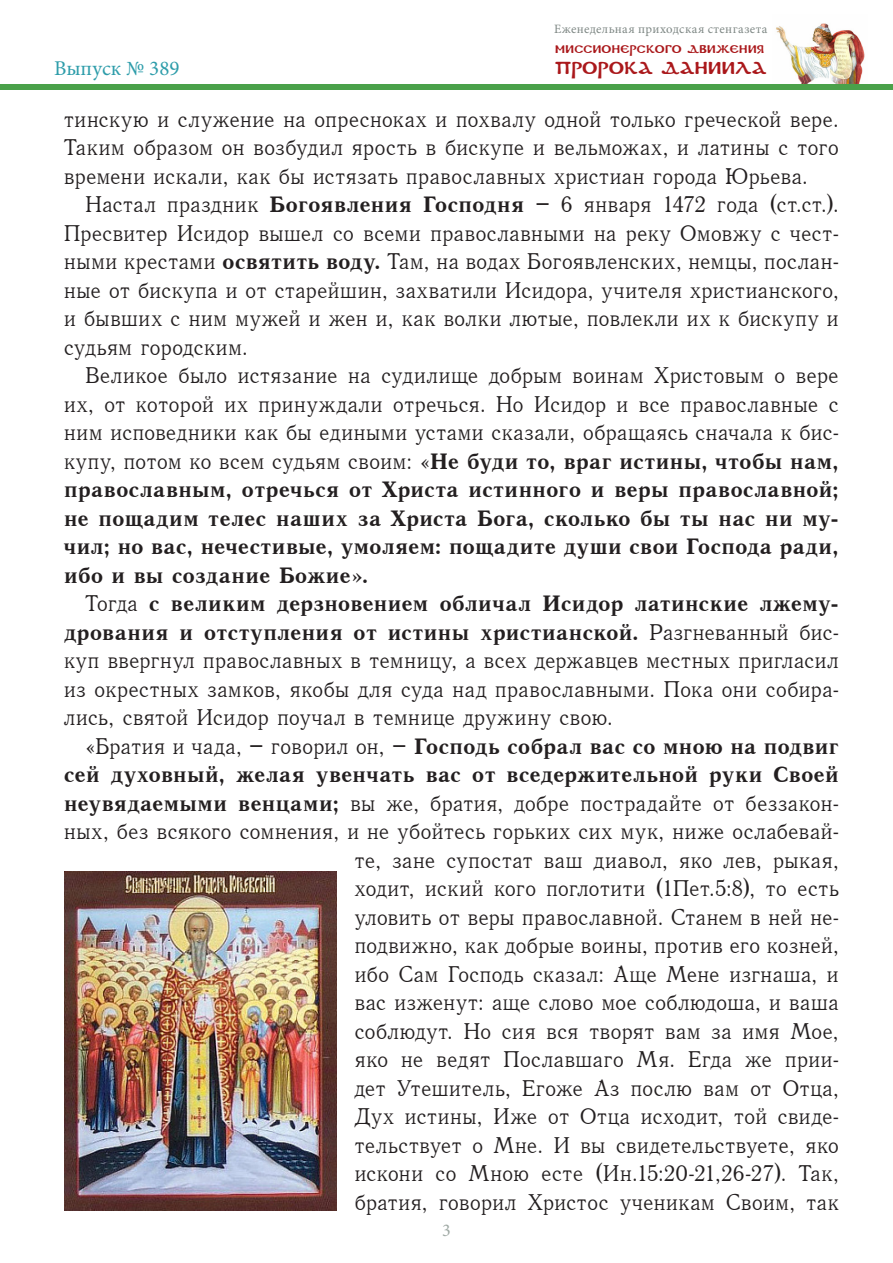
<style>
.page{position:relative;width:893px;height:1263px;background:#fff}
.page>*{position:absolute;margin:0;border:0;box-sizing:border-box;transform-origin:0 0}
._2__Основной_текст{font:22.5px/28.5px "Quant Antiqua C";letter-spacing:-.005em;color:#231f20;text-align:justify}
._2__Основной_текст-2{font:22.5px/28.5px "Quant Antiqua C Bold";letter-spacing:-.015em;color:#231f20;text-align:justify}
.t1{font:21px "Minion Pro";color:#2e9daa}
.t2{font:18px "Minion Pro";color:#9fa9a4}
.t3{font:17.1px "DS Coptic";letter-spacing:.01em;color:#aa181b}
.t4{font:12.75px "Minion Pro";letter-spacing:.03em;color:#7f8885}
.t5{font:10.95px "DS Coptic";letter-spacing:.025em;color:#aa181b}
.s1{font-family:"Quant Antiqua C Bold"}
.s2{font-family:"Quant Antiqua C"}
</style>
<div class="page">
<img style="left:776px;top:23px;width:89px;height:61px">
<div style="left:0;top:84px;width:893px;height:5px;background:#4aa14a"></div>
<img style="left:65px;top:872px;width:272px;height:339px">
<p class="t1" style="left:54px;top:54px;width:127px">Выпуск № 389</p>
<p class="t4" style="left:554px;top:21px;width:215px">Еженедельная приходская стенгазета</p>
<p class="t5" style="left:555px;top:42px;width:210px">Миссионерского движения</p>
<p class="t3" style="left:555px;top:57px;width:213px">ПРОРОКА ДАНИИЛА</p>
<p class="_2__Основной_текст" style="left:64px;top:105px;width:777px">тинскую и служение на опресноках и похвалу одной только греческой вере.<br>Таким образом он возбудил ярость в бискупе и вельможах, и латины с того времени искали, как бы истязать православных христиан города Юрьева.</p>
<p class="_2__Основной_текст" style="left:64px;top:191px;width:777px;text-indent:21px">Настал праздник <span class="s1">Богоявления Господня</span> – 6 января 1472 года (ст.ст.).<br>Пресвитер Исидор вышел со всеми православными на реку Омовжу с чест&shy;ными крестами <span class="s1">освятить воду.</span> Там, на водах Богоявленских, немцы, послан&shy;ные от бискупа и от старейшин, захватили Исидора, учителя христианского, и бывших с ним мужей и жен и, как волки лютые, повлекли их к бискупу и судьям городским.</p>
<p class="_2__Основной_текст-2" style="left:64px;top:362px;width:777px;text-indent:21px"><span class="s2">Великое было истязание на судилище добрым воинам Христовым о вере их, от которой их принуждали отречься. Но Исидор и все православные с ним исповедники как бы едиными устами сказали, обращаясь сначала к бис&shy;купу, потом ко всем судьям своим: «</span>Не буди то, враг истины, чтобы нам, православным, отречься от Христа истинного и веры православной; не пощадим телес наших за Христа Бога, сколько бы ты нас ни му&shy;чил; но вас, нечестивые, умоляем: пощадите души свои Господа ради, ибо и вы создание Божие».</p>
<p class="_2__Основной_текст" style="left:64px;top:590px;width:777px;text-indent:21px">Тогда <span class="s1">с великим дерзновением обличал Исидор латинские лжему&shy;дрования и отступления от истины христианской.</span> Разгневанный бис&shy;куп ввергнул православных в темницу, а всех державцев местных пригласил из окрестных замков, якобы для суда над православными. Пока они собира&shy;лись, святой Исидор поучал в темнице дружину свою.</p>
<p class="_2__Основной_текст" style="left:64px;top:732px;width:777px;text-align:right">«Братия и чада, – говорил он, – <span class="s1">Господь собрал вас со мною на подвиг сей духовный, желая увенчать вас от вседержительной руки Своей неувядаемыми венцами;</span> вы же, братия, добре пострадайте от беззакон&shy;ных, без всякого сомнения, и не убойтесь горьких сих мук, ниже ослабевай&shy;те, зане супостат ваш диавол, яко лев, рыкая,<br>ходит, иский кого поглотити (1Пет.5:8), то есть<br>уловить от веры православной. Станем в ней не-<br>подвижно, как добрые воины, против его козней,<br>ибо Сам Господь сказал: Аще Мене изгнаша, и<br>вас изженут: аще слово мое соблюдоша, и ваша<br>соблюдут. Но сия вся творят вам за имя Мое,<br>яко не ведят Пославшаго Мя. Егда же прии-<br>дет Утешитель, Егоже Аз послю вам от Отца,<br>Дух истины, Иже от Отца исходит, той свиде-<br>тельствует о Мне. И вы свидетельствуете, яко<br>искони со Мною есте (Ин.15:20-21,26-27). Так,<br>братия, говорил Христос ученикам Своим, так</p>
<p class="t2" style="left:442px;top:1218px;width:10px">3</p>
</div>
